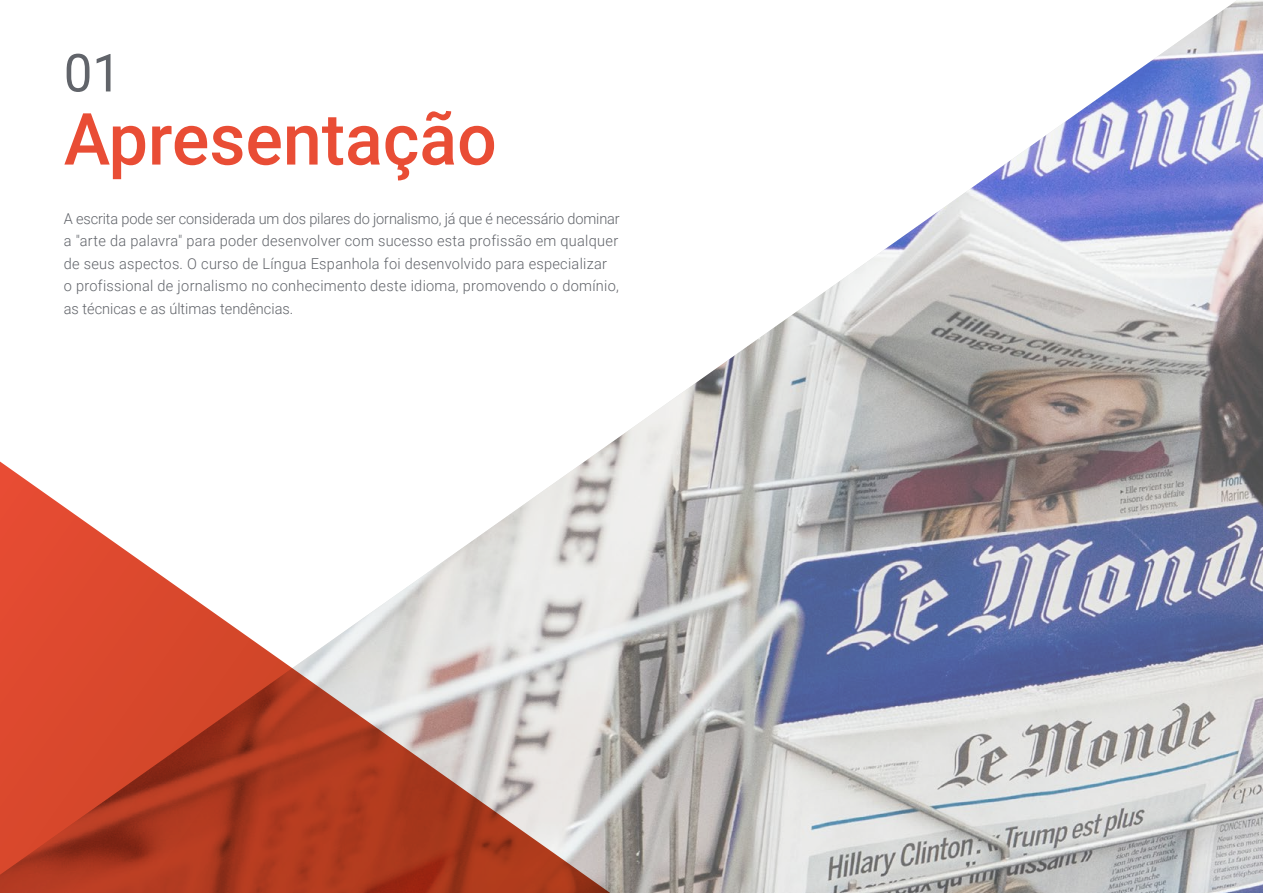
<style>
.page{position:relative;width:1263px;height:893px;background:#fff}
.page>*{position:absolute;margin:0;border:0;box-sizing:border-box;transform-origin:0 0}
.t1{font:500 72px "Roboto";color:#e94d35}
.t2{font:52.5px "Roboto";color:#61646a}
.t3{font:300 15px/22.5px "Roboto";letter-spacing:.02em;color:#61646a}
</style>
<div class="page">
<img style="left:607px;top:0;width:656px;height:893px">
<svg style="left:0;top:446px;width:640px;height:447px"></svg>
<h2 class="t2" style="left:64px;top:36px;width:59px">01</h2>
<h1 class="t1" style="left:64px;top:89px;width:435px">Apresentação</h1>
<p class="t3" style="left:64px;top:207px;width:557px">A escrita pode ser considerada um dos pilares do jornalismo, já que é necessário dominar a "arte da palavra" para poder desenvolver com sucesso esta profissão em qualquer de seus aspectos. O curso de Língua Espanhola foi desenvolvido para especializar<br>o profissional de jornalismo no conhecimento deste idioma, promovendo o domínio, as técnicas e as últimas tendências.</p>
</div>
